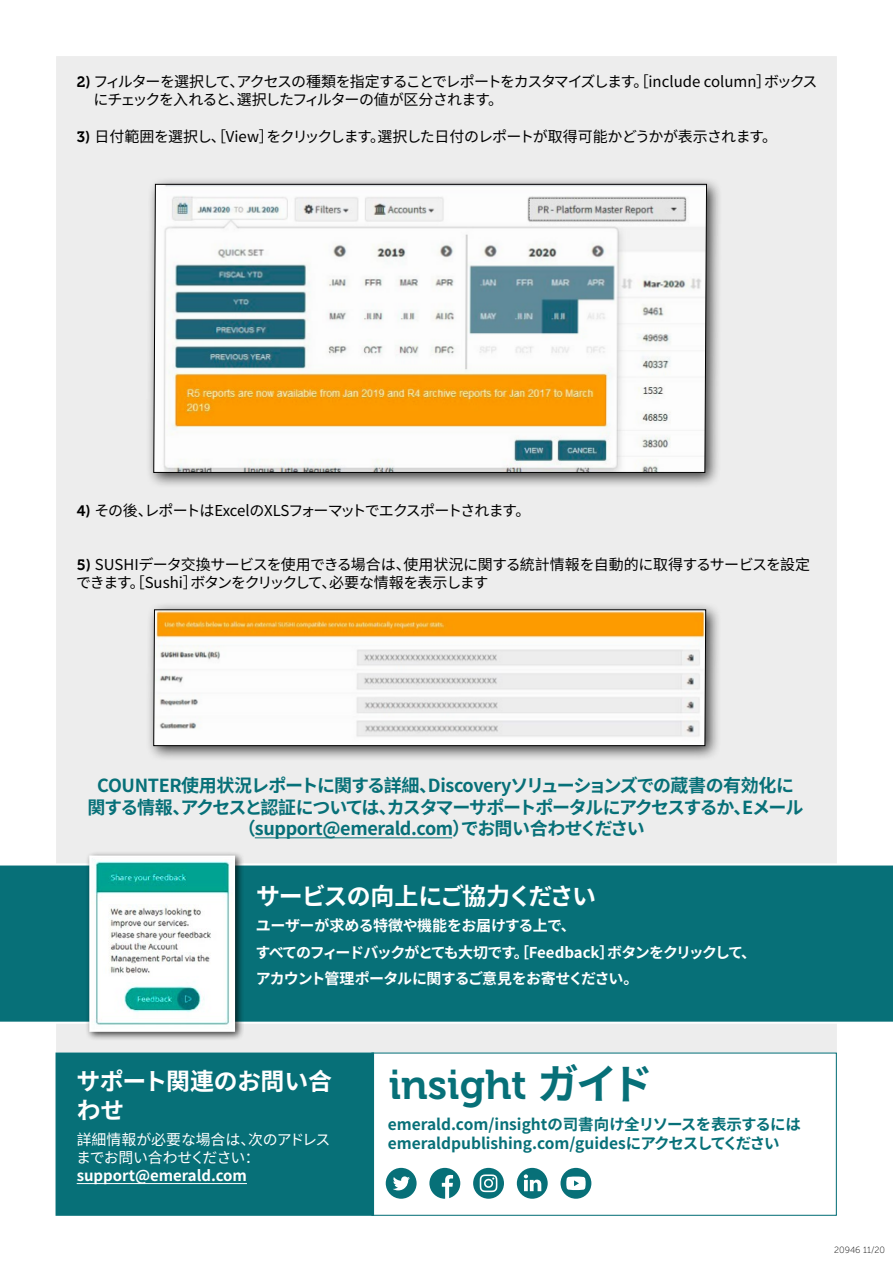
<style>
.page{position:relative;width:893px;height:1263px;background:#fff}
.page>*{position:absolute;margin:0;border:0;box-sizing:border-box;transform-origin:0 0}
.t1{font:41.4px "Museo 700";color:#077078}
.t2{font:700 24px "Source Han Sans CN";letter-spacing:-.065em;color:#fff}
.t3{font:700 23.85px/28.7px "Source Han Sans CN";letter-spacing:-.02em;color:#fff}
.t4{font:700 18px/21.6px "Source Han Sans CN";letter-spacing:-.055em;color:#077078;text-align:center}
.t5{font:700 15.6px/18.6px "Source Han Sans CN";color:#077078}
.t6{font:15px/18px "Source Han Sans CN";letter-spacing:-.035em;color:#000}
.t7{font:15px/18px "Source Han Sans CN";letter-spacing:-.08em;color:#000}
.t8{font:700 15px/26.5px "Source Han Sans CN";letter-spacing:-.04em;color:#fff}
.t9{font:15px "Source Han Sans CN";letter-spacing:-.055em;color:#000}
.t10{font:15px/18px "Source Han Sans CN";letter-spacing:-.02em;color:#fff}
.t11{font:700 15px "Source Han Sans CN";color:#fff}
.t12{font:9px "Museo Sans 100";color:#000}
.s1{font-family:"Museo 700"}
.s2{font-family:"Source Han Sans CN";font-weight:700}
</style>
<div class="page">
<div style="left:54px;top:54px;width:785px;height:1000px;background:#ededed;border:2px solid #fff"></div>
<div style="left:146px;top:602px;width:576px;height:160px;background:#000;opacity:.75"></div>
<svg style="left:153px;top:609px;width:553px;height:137px"></svg>
<div style="left:146px;top:176px;width:577px;height:313px;background:#000;opacity:.75"></div>
<svg style="left:153px;top:184px;width:554px;height:289px"></svg>
<hr style="left:255px;top:837px;width:197px;height:1px;background:#077078">
<div style="left:371px;top:1052px;width:466px;height:164px;border:1px solid #077078"></div>
<div style="left:54px;top:1051px;width:321px;height:165px;background:#077078"></div>
<hr style="left:77px;top:1183px;width:170px;height:1px;background:#fff">
<svg style="left:429px;top:1168px;width:31px;height:31px"></svg>
<svg style="left:560px;top:1168px;width:31px;height:31px"></svg>
<svg style="left:386px;top:1168px;width:31px;height:31px"></svg>
<svg style="left:517px;top:1168px;width:31px;height:31px"></svg>
<svg style="left:473px;top:1168px;width:31px;height:31px"></svg>
<div style="left:0;top:863px;width:893px;height:161px;background:#077078"></div>
<div style="left:85px;top:851px;width:159px;height:190px;background:#000;opacity:.75"></div>
<img style="left:92px;top:858px;width:140px;height:171px">
<div style="left:89px;top:855px;width:146px;height:177px;border:2px solid #fff"></div>
<p class="t7" style="left:93px;top:73px;width:726px;text-indent:-17px"><span class="s1">2)</span> フィルターを選択して、アクセスの種類を指定することでレポートをカスタマイズします。［include column］ボックスにチェックを入れると、選択したフィルターの値が区分されます。</p>
<p class="t6" style="left:77px;top:128px;width:702px"><span class="s1">3)</span> 日付範囲を選択し、［View］をクリックします。選択した日付のレポートが取得可能かどうかが表示されます。</p>
<p class="t9" style="left:77px;top:502px;width:455px"><span class="s1">4)</span> その後、レポートはExcelのXLSフォーマットでエクスポートされます。</p>
<p class="t6" style="left:76px;top:556px;width:735px"><span class="s1">5)</span> SUSHIデータ交換サービスを使用できる場合は、使用状況に関する統計情報を自動的に取得するサービスを設定できます。［Sushi］ボタンをクリックして、必要な情報を表示します</p>
<p class="t4" style="left:88px;top:775px;width:717px">COUNTER使用状況レポートに関する詳細、Discoveryソリューションズでの蔵書の有効化に関する情報、アクセスと認証については、カスタマーサポートポータルにアクセスするか、Eメール（support@emerald.com）でお問い合わせください</p>
<h2 class="t2" style="left:256px;top:882px;width:341px">サービスの向上にご協力ください</h2>
<p class="t8" style="left:256px;top:912px;width:502px">ユーザーが求める特徴や機能をお届けする上で、<br>すべてのフィードバックがとても大切です。［Feedback］ボタンをクリックして、アカウント管理ポータルに関するご意見をお寄せください。</p>
<h3 class="t3" style="left:77px;top:1068px;width:257px">サポート関連のお問い合わせ</h3>
<p class="t10" style="left:76px;top:1131px;width:256px">詳細情報が必要な場合は、次のアドレスまでお問い合わせください：</p>
<p class="t11" style="left:77px;top:1167px;width:172px">support@emerald.com</p>
<h1 class="t1" style="left:389px;top:1062px;width:265px">insight <span class="s2">ガイド</span></h1>
<p class="t5" style="left:388px;top:1115px;width:415px">emerald.com/insightの司書向け全リソースを表示するにはemeraldpublishing.com/guidesにアクセスしてください</p>
<p class="t12" style="left:834px;top:1245px;width:53px">20946 11/20</p>
</div>
